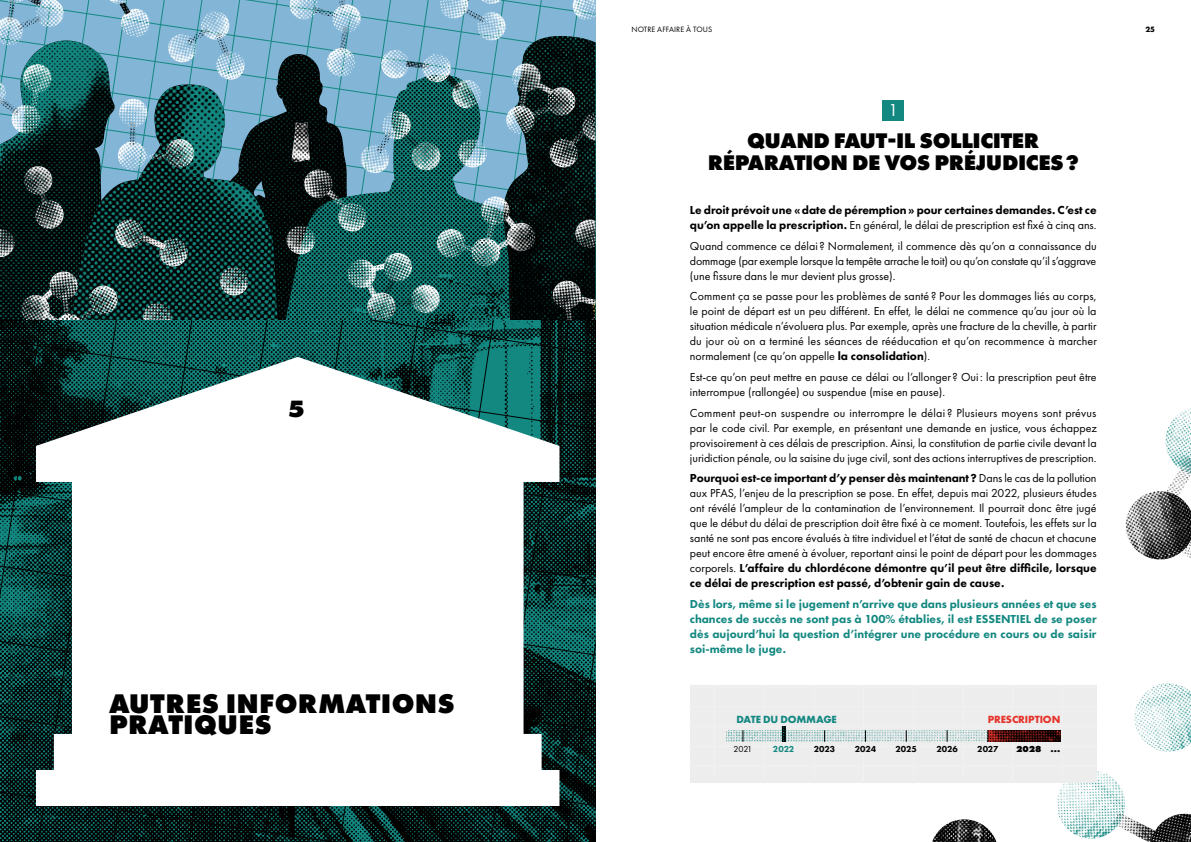
<style>
.page{position:relative;width:1191px;height:842px;background:#fff}
.page>*{position:absolute;margin:0;border:0;box-sizing:border-box;transform-origin:0 0}
.t1{font:800 28px/21px "Futura PT";letter-spacing:.01em;color:#000}
.t2{font:800 24.5px "Futura PT";color:#000}
.t3{font:800 22px/22px "Futura PT";letter-spacing:-.02em;color:#000;text-align:center}
.t4{font:18px "Futura PT";color:#fff}
.t5{font:12px/15px "Futura PT";color:#000;text-align:justify}
.t6{font:800 12px/15px "Futura PT";color:#138881;text-align:justify}
.t7{font:800 12px/15px "Futura PT";letter-spacing:-.005em;color:#000}
.t8{font:700 10.8px "Futura PT";letter-spacing:-.01em;color:#138881}
.t9{font:700 10.8px "Futura PT";letter-spacing:-.01em;color:#e5332a}
.t10{font:800 9px "Futura PT";color:#000}
.t11{font:800 9px "Futura PT";color:#000}
.t12{font:9px "Futura PT";color:#000}
.t13{font:800 9px "Futura PT";color:#138881}
.t14{font:8px "Futura PT";letter-spacing:.01em;color:#000}
.t15{font:700 8px "Futura PT";color:#000}
.s1{font-weight:400}
.s2{font-weight:800}
</style>
<div class="page">
<img style="left:1156px;top:814px;width:35px;height:28px">
<img style="left:1128px;top:817px;width:28px;height:25px">
<img style="left:1056px;top:770px;width:72px;height:69px">
<img style="left:1134px;top:683px;width:57px;height:69px">
<img style="left:932px;top:819px;width:64px;height:23px">
<div style="left:690px;top:685px;width:406px;height:98px;background:#ededed"></div>
<hr style="left:690px;top:766px;width:406px;height:1px;background:#f2f2f2">
<hr style="left:690px;top:746px;width:406px;height:1px;background:#f2f2f2">
<hr style="left:690px;top:726px;width:406px;height:1px;background:#f2f2f2">
<hr style="left:690px;top:706px;width:406px;height:1px;background:#f2f2f2">
<hr style="left:690px;top:687px;width:406px;height:1px;background:#f2f2f2">
<hr style="left:1062px;top:685px;width:1px;height:98px;background:#f2f2f2">
<hr style="left:1012px;top:685px;width:1px;height:98px;background:#f2f2f2">
<hr style="left:962px;top:685px;width:1px;height:98px;background:#f2f2f2">
<hr style="left:913px;top:685px;width:1px;height:98px;background:#f2f2f2">
<hr style="left:863px;top:685px;width:1px;height:98px;background:#f2f2f2">
<hr style="left:813px;top:685px;width:1px;height:98px;background:#f2f2f2">
<hr style="left:764px;top:685px;width:1px;height:98px;background:#f2f2f2">
<hr style="left:714px;top:685px;width:1px;height:98px;background:#f2f2f2">
<div style="left:882px;top:100px;width:21px;height:20px;background:#138881"></div>
<img style="left:1125px;top:491px;width:66px;height:69px">
<img style="left:1165px;top:474px;width:26px;height:25px">
<img style="left:1174px;top:536px;width:17px;height:23px">
<img style="left:1165px;top:408px;width:26px;height:66px">
<svg style="left:0;top:0;width:595px;height:842px;background:#2e585d"></svg>
<svg style="left:36px;top:357px;width:523px;height:449px"></svg>
<img style="left:726px;top:730px;width:334px;height:12px">
<svg style="left:947px;top:730px;width:1px;height:12px"></svg>
<svg style="left:865px;top:730px;width:1px;height:12px"></svg>
<svg style="left:824px;top:730px;width:1px;height:12px"></svg>
<svg style="left:742px;top:730px;width:1px;height:12px"></svg>
<svg style="left:987px;top:730px;width:1px;height:12px"></svg>
<svg style="left:906px;top:730px;width:1px;height:12px"></svg>
<img style="left:782px;top:726px;width:3px;height:16px">
<h2 class="t2" style="left:287px;top:393px;width:19px">5</h2>
<h1 class="t1" style="left:109px;top:692px;width:347px">AUTRES INFORMATIONS<br>PRATIQUES</h1>
<p class="t14" style="left:631px;top:24px;width:82px">NOTRE AFFAIRE À TOUS</p>
<p class="t15" style="left:1145px;top:24px;width:11px">25</p>
<h3 class="t4" style="left:888px;top:99px;width:12px">1</h3>
<h3 class="t3" style="left:707px;top:129px;width:373px">QUAND FAUT-IL SOLLICITER<br>RÉPARATION DE VOS PRÉJUDICES?</h3>
<p class="t7" style="left:690px;top:202px;width:408px">Le droit prévoit une «date de péremption» pour certaines demandes. C’est ce qu’on appelle la prescription. <span class="s1">En général, le délai de prescription est fixé à cinq ans.</span></p>
<p class="t5" style="left:690px;top:238px;width:408px">Quand commence ce délai ? Normalement, il commence dès qu’on a connaissance du dommage (par exemple lorsque la tempête arrache le toit) ou qu’on constate qu’il s’aggrave (une fissure dans le mur devient plus grosse).</p>
<p class="t5" style="left:690px;top:289px;width:408px">Comment ça se passe pour les problèmes de santé ? Pour les dommages liés au corps, le point de départ est un peu différent. En effet, le délai ne commence qu’au jour où la situation médicale n’évoluera plus. Par exemple, après une fracture de la cheville, à partir du jour où on a terminé les séances de rééducation et qu’on recommence à marcher normalement (ce qu’on appelle <span class="s2">la consolidation</span>).</p>
<p class="t5" style="left:690px;top:369px;width:408px">Est-ce qu’on peut mettre en pause ce délai ou l’allonger ? Oui : la prescription peut être interrompue (rallongée) ou suspendue (mise en pause).</p>
<p class="t5" style="left:690px;top:405px;width:408px">Comment peut-on suspendre ou interrompre le délai ? Plusieurs moyens sont prévus par le code civil. Par exemple, en présentant une demande en justice, vous échappez provisoirement à ces délais de prescription. Ainsi, la constitution de partie civile devant la juridiction pénale, ou la saisine du juge civil, sont des actions interruptives de prescription.</p>
<p class="t5" style="left:690px;top:471px;width:408px"><span class="s2">Pourquoi est-ce important d’y penser dès maintenant?</span> Dans le cas de la pollution aux PFAS, l’enjeu de la prescription se pose. En effet, depuis mai 2022, plusieurs études ont révélé l’ampleur de la contamination de l’environnement. Il pourrait donc être jugé que le début du délai de prescription doit être fixé à ce moment. Toutefois, les effets sur la santé ne sont pas encore évalués à titre individuel et l’état de santé de chacun et chacune peut encore être amené à évoluer, reportant ainsi le point de départ pour les dommages corporels. <span class="s2">L’affaire du chlordécone démontre qu’il peut être difficile, lorsque ce délai de prescription est passé, d’obtenir gain de cause.</span></p>
<p class="t6" style="left:690px;top:596px;width:408px">Dès lors, même si le jugement n’arrive que dans plusieurs années et que ses chances de succès ne sont pas à 100% établies, il est ESSENTIEL de se poser dès aujourd’hui la question d’intégrer une procédure en cours ou de saisir soi-même le juge.</p>
<p class="t8" style="left:736px;top:712px;width:102px">DATE DU DOMMAGE</p>
<p class="t9" style="left:987px;top:712px;width:74px">PRESCRIPTION</p>
<p class="t12" style="left:733px;top:743px;width:20px">2021</p>
<p class="t13" style="left:773px;top:743px;width:23px">2022</p>
<p class="t10" style="left:814px;top:743px;width:23px">2023</p>
<p class="t10" style="left:854px;top:743px;width:23px">2024</p>
<p class="t10" style="left:895px;top:743px;width:23px">2025</p>
<p class="t10" style="left:936px;top:743px;width:23px">2026</p>
<p class="t10" style="left:977px;top:743px;width:23px">2027</p>
<p class="t11" style="left:1016px;top:743px;width:46px">2028 …</p>
</div>
